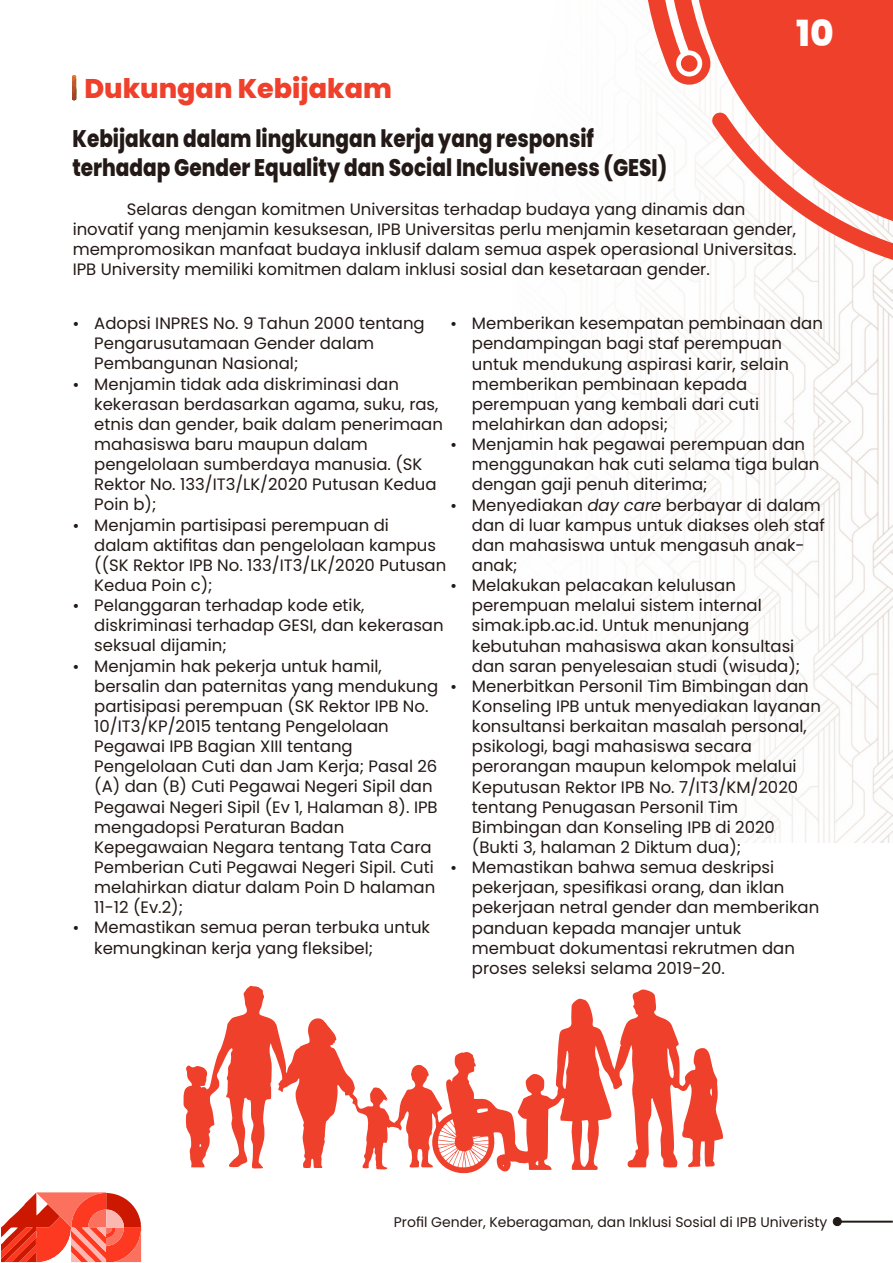
<style>
.page{position:relative;width:893px;height:1263px;background:#fff}
.page>*{position:absolute;margin:0;border:0;box-sizing:border-box;transform-origin:0 0}
.t1{font:800 36px "Poppins";color:#fff}
.t2{font:800 27px "Poppins";color:#ef402b}
.t3{font:800 24px/29.1px "Poppins";color:#231916;scale:.83 1}
.t4{font:16.5px/20.1px "Poppins";color:#231916}
.t5{font:13.95px "Poppins";color:#231916}
.s1{font-style:italic}
</style>
<div class="page">
<img style="left:586px;top:276px;width:306px;height:566px">
<svg style="left:1px;top:1192px;width:140px;height:70px;background:#f16553"></svg>
<svg style="left:842px;top:1220px;width:51px;height:3px"></svg>
<div style="left:833px;top:1217px;width:9px;height:9px;background:#231916;border:1px solid #231916;border-radius:50%"></div>
<svg style="left:72px;top:75px;width:4px;height:25px"></svg>
<svg style="left:636px;top:0;width:257px;height:276px"></svg>
<svg style="left:676px;top:50px;width:26px;height:27px"></svg>
<div style="left:681px;top:55px;width:16px;height:17px;background:#ef402b;border-radius:50%"></div>
<svg style="left:184px;top:985px;width:539px;height:188px"></svg>
<h2 class="t2" style="left:84px;top:70px;width:309px">Dukungan Kebijakam</h2>
<h3 class="t3" style="left:72px;top:124px;width:718px">Kebijakan dalam lingkungan kerja yang responsif terhadap Gender Equality dan Social Inclusiveness (GESI)</h3>
<h1 class="t1" style="left:796px;top:8px;width:39px">10</h1>
<p class="t4" style="left:73px;top:199px;width:725px;text-indent:54px">Selaras dengan komitmen Universitas terhadap budaya yang dinamis dan inovatif yang menjamin kesuksesan, IPB Universitas perlu menjamin kesetaraan gender, mempromosikan manfaat budaya inklusif dalam semua aspek operasional Universitas.<br>IPB University memiliki komitmen dalam inklusi sosial dan kesetaraan gender.</p>
<p class="t4" style="left:94px;top:313px;width:354px">Adopsi INPRES No. 9 Tahun 2000 tentang Pengarusutamaan Gender dalam Pembangunan Nasional;<br>Menjamin tidak ada diskriminasi dan kekerasan berdasarkan agama, suku, ras, etnis dan gender, baik dalam penerimaan mahasiswa baru maupun dalam pengelolaan sumberdaya manusia. (SK Rektor No. 133/IT3/LK/2020 Putusan Kedua Poin b);<br>Menjamin partisipasi perempuan di dalam aktifitas dan pengelolaan kampus ((SK Rektor IPB No. 133/IT3/LK/2020 Putusan Kedua Poin c);<br>Pelanggaran terhadap kode etik, diskriminasi terhadap GESI, dan kekerasan seksual dijamin;<br>Menjamin hak pekerja untuk hamil, bersalin dan paternitas yang mendukung partisipasi perempuan (SK Rektor IPB No.<br>10/IT3/KP/2015 tentang Pengelolaan Pegawai IPB Bagian XIII tentang Pengelolaan Cuti dan Jam Kerja; Pasal 26 (A) dan (B) Cuti Pegawai Negeri Sipil dan Pegawai Negeri Sipil (Ev 1, Halaman 8). IPB mengadopsi Peraturan Badan Kepegawaian Negara tentang Tata Cara Pemberian Cuti Pegawai Negeri Sipil. Cuti melahirkan diatur dalam Poin D halaman 11-12 (Ev.2);<br>Memastikan semua peran terbuka untuk kemungkinan kerja yang fleksibel;</p>
<p class="t4" style="left:472px;top:313px;width:354px">Memberikan kesempatan pembinaan dan pendampingan bagi staf perempuan untuk mendukung aspirasi karir, selain memberikan pembinaan kepada perempuan yang kembali dari cuti melahirkan dan adopsi;<br>Menjamin hak pegawai perempuan dan menggunakan hak cuti selama tiga bulan dengan gaji penuh diterima;<br>Menyediakan <span class="s1">day care</span> berbayar di dalam dan di luar kampus untuk diakses oleh staf dan mahasiswa untuk mengasuh anak&shy;anak;<br>Melakukan pelacakan kelulusan perempuan melalui sistem internal simak.ipb.ac.id. Untuk menunjang kebutuhan mahasiswa akan konsultasi dan saran penyelesaian studi (wisuda); Menerbitkan Personil Tim Bimbingan dan Konseling IPB untuk menyediakan layanan konsultansi berkaitan masalah personal, psikologi, bagi mahasiswa secara perorangan maupun kelompok melalui Keputusan Rektor IPB No. 7/IT3/KM/2020 tentang Penugasan Personil Tim Bimbingan dan Konseling IPB di 2020 (Bukti 3, halaman 2 Diktum dua); Memastikan bahwa semua deskripsi pekerjaan, spesifikasi orang, dan iklan pekerjaan netral gender dan memberikan panduan kepada manajer untuk membuat dokumentasi rekrutmen dan proses seleksi selama 2019-20.</p>
<p class="t5" style="left:394px;top:1212px;width:435px">Profil Gender, Keberagaman, dan Inklusi Sosial di IPB Univeristy</p>
</div>
